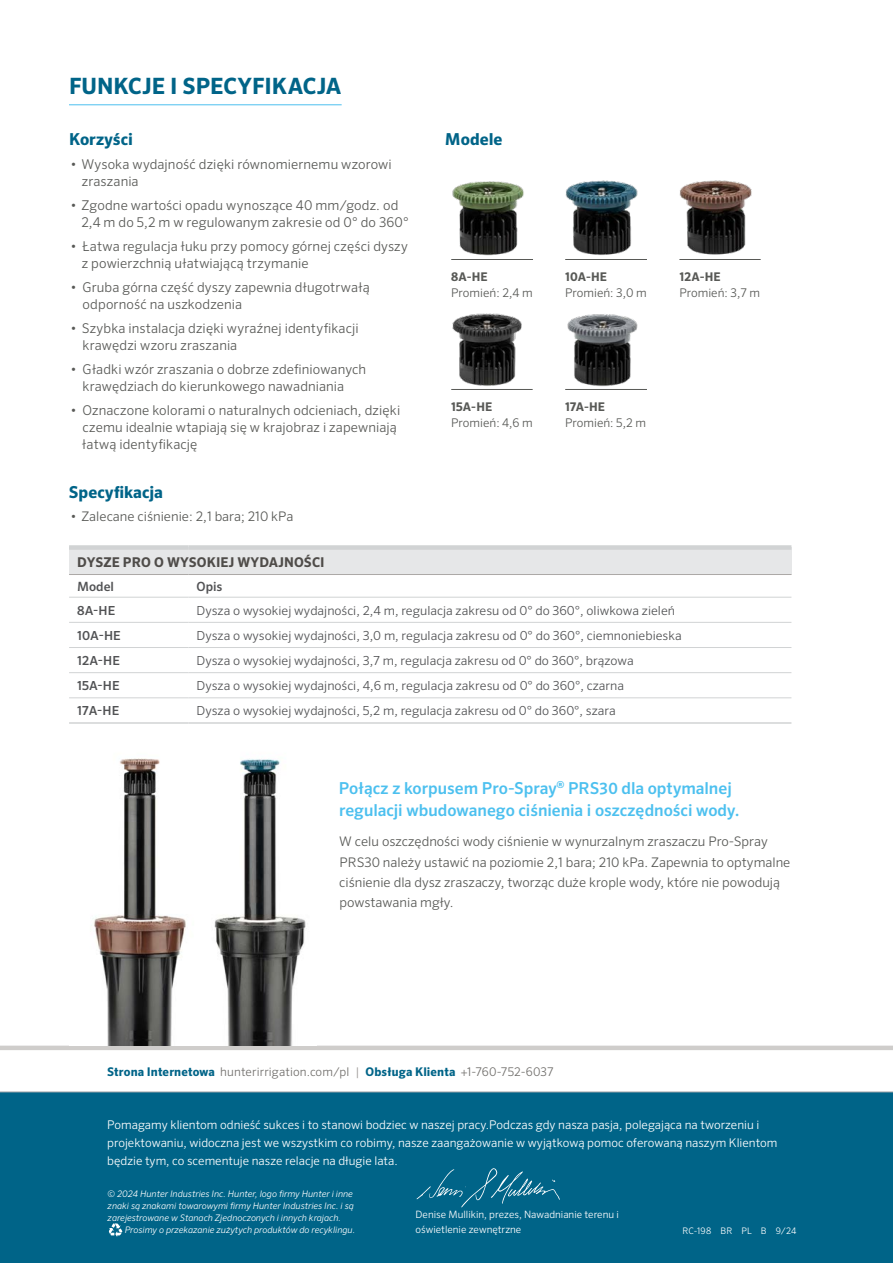
<style>
.page{position:relative;width:893px;height:1263px;background:#fff}
.page>*{position:absolute;margin:0;border:0;box-sizing:border-box;transform-origin:0 0}
.t1{font:700 22.5px "Sero Pro";letter-spacing:.005em;color:#006488}
.t2{font:500 16.5px/22.5px "Sero Pro";color:#4cc0ef}
.t3{font:700 16.5px "Sero Pro";color:#006488}
.t4{font:300 13.5px/17.2px "Sero Pro";letter-spacing:.005em;color:#585956}
.t5{font:700 13.5px "Sero Pro";letter-spacing:.01em;color:#4f4c49}
.t6{font:300 13.2px/20.2px "Sero Pro";color:#585956}
.t7{font:500 12.75px "Sero Pro";color:#515254}
.t8{font:300 12.45px "Sero Pro";color:#515254}
.t9{font:500 12.45px "Sero Pro";letter-spacing:.005em;color:#515254}
.t10{font:300 12px/18px "Sero Pro";color:#fff}
.t11{font:300 12px "Sero Pro";letter-spacing:.01em;color:#716f6c}
.t12{font:300 12px "Sero Pro";color:#585956}
.t13{font:700 12px "Sero Pro";letter-spacing:.01em;color:#585956}
.t14{font:300 10.2px/14.5px "Sero Pro";color:#fff}
.t15{font:italic 300 9px/12px "Sero Pro";color:#fff;text-align:justify}
.t16{font:300 9px "Sero Pro";letter-spacing:.02em;color:#fff}
.s1{font-weight:700;color:#006488}
.s2{color:#9c9896}
</style>
<div class="page">
<hr style="left:0;top:1046px;width:893px;height:4px;background:#cfcdcb">
<div style="left:0;top:1092px;width:893px;height:171px;background:#006488"></div>
<hr style="left:0;top:1092px;width:893px;height:1px;background:#a7a9ac">
<svg style="left:416px;top:1168px;width:144px;height:40px"></svg>
<svg style="left:109px;top:1223px;width:13px;height:14px"></svg>
<div style="left:69px;top:547px;width:722px;height:27px;background:#e6e7e8"></div>
<hr style="left:69px;top:574px;width:119px;height:1px;background:#aca9a7">
<hr style="left:188px;top:574px;width:603px;height:1px;background:#aca9a7">
<div style="left:69px;top:545px;width:119px;height:5px;background:#d1d3d4"></div>
<div style="left:188px;top:545px;width:603px;height:5px;background:#d1d3d4"></div>
<hr style="left:69px;top:597px;width:119px;height:1px;background:#d1d3d4">
<hr style="left:188px;top:597px;width:603px;height:1px;background:#d1d3d4">
<hr style="left:69px;top:622px;width:119px;height:1px;background:#d1d3d4">
<hr style="left:188px;top:622px;width:603px;height:1px;background:#d1d3d4">
<hr style="left:69px;top:672px;width:119px;height:1px;background:#d1d3d4">
<hr style="left:188px;top:672px;width:603px;height:1px;background:#d1d3d4">
<hr style="left:69px;top:647px;width:119px;height:1px;background:#d1d3d4">
<hr style="left:188px;top:647px;width:603px;height:1px;background:#d1d3d4">
<hr style="left:69px;top:697px;width:119px;height:1px;background:#d1d3d4">
<hr style="left:188px;top:697px;width:603px;height:1px;background:#d1d3d4">
<hr style="left:69px;top:722px;width:119px;height:2px;background:#d1d3d4">
<hr style="left:188px;top:722px;width:603px;height:2px;background:#d1d3d4">
<img style="left:452px;top:181px;width:72px;height:75px">
<img style="left:679px;top:180px;width:73px;height:75px">
<img style="left:565px;top:180px;width:73px;height:75px">
<img style="left:567px;top:314px;width:71px;height:73px">
<hr style="left:451px;top:259px;width:82px;height:1px;background:#585956">
<hr style="left:451px;top:389px;width:82px;height:1px;background:#585956">
<hr style="left:565px;top:259px;width:82px;height:1px;background:#585956">
<hr style="left:565px;top:389px;width:82px;height:1px;background:#585956">
<hr style="left:679px;top:259px;width:82px;height:1px;background:#585956">
<img style="left:451px;top:313px;width:71px;height:77px">
<img style="left:94px;top:758px;width:212px;height:288px">
<hr style="left:69px;top:104px;width:273px;height:1px;background:#4cc0ef">
<h1 class="t1" style="left:69px;top:72px;width:274px">FUNKCJE I SPECYFIKACJA</h1>
<p class="t3" style="left:69px;top:129px;width:65px">Korzyści</p>
<p class="t4" style="left:82px;top:155px;width:311px;text-indent:-11px">• Wysoka wydajność dzięki równomiernemu wzorowi zraszania</p>
<p class="t4" style="left:81px;top:196px;width:329px;text-indent:-11px">• Zgodne wartości opadu wynoszące 40 mm/godz. od<br>2,4 m do 5,2 m w regulowanym zakresie od 0° do 360°</p>
<p class="t4" style="left:82px;top:237px;width:328px;text-indent:-11px">• Łatwa regulacja łuku przy pomocy górnej części dyszy z powierzchnią ułatwiającą trzymanie</p>
<p class="t4" style="left:83px;top:278px;width:289px;text-indent:-12px">• Gruba górna część dyszy zapewnia długotrwałą odporność na uszkodzenia</p>
<p class="t4" style="left:83px;top:319px;width:277px;text-indent:-12px">• Szybka instalacja dzięki wyraźnej identyfikacji krawędzi wzoru zraszania</p>
<p class="t4" style="left:83px;top:360px;width:285px;text-indent:-12px">• Gładki wzór zraszania o dobrze zdefiniowanych krawędziach do kierunkowego nawadniania</p>
<p class="t4" style="left:82px;top:401px;width:319px;text-indent:-12px">• Oznaczone kolorami o naturalnych odcieniach, dzięki czemu idealnie wtapiają się w krajobraz i zapewniają łatwą identyfikację</p>
<p class="t3" style="left:69px;top:482px;width:96px">Specyfikacja</p>
<p class="t6" style="left:71px;top:506px;width:224px">• Zalecane ciśnienie: 2,1 bara; 210 kPa</p>
<p class="t3" style="left:445px;top:129px;width:59px">Modele</p>
<p class="t13" style="left:451px;top:269px;width:38px">8A-HE</p>
<p class="t12" style="left:451px;top:286px;width:83px">Promień: 2,4 m</p>
<p class="t13" style="left:565px;top:269px;width:43px">10A-HE</p>
<p class="t12" style="left:565px;top:286px;width:83px">Promień: 3,0 m</p>
<p class="t13" style="left:679px;top:269px;width:43px">12A-HE</p>
<p class="t12" style="left:679px;top:286px;width:82px">Promień: 3,7 m</p>
<p class="t13" style="left:451px;top:399px;width:42px">15A-HE</p>
<p class="t12" style="left:451px;top:416px;width:83px">Promień: 4,6 m</p>
<p class="t13" style="left:565px;top:399px;width:41px">17A-HE</p>
<p class="t12" style="left:565px;top:416px;width:82px">Promień: 5,2 m</p>
<p class="t5" style="left:77px;top:554px;width:249px">DYSZE PRO O WYSOKIEJ WYDAJNOŚCI</p>
<p class="t7" style="left:77px;top:579px;width:38px">Model</p>
<p class="t7" style="left:197px;top:579px;width:27px">Opis</p>
<p class="t9" style="left:77px;top:603px;width:40px">8A-HE</p>
<p class="t8" style="left:197px;top:603px;width:480px">Dysza o wysokiej wydajności, 2,4 m, regulacja zakresu od 0° do 360°, oliwkowa zieleń</p>
<p class="t9" style="left:77px;top:628px;width:45px">10A-HE</p>
<p class="t8" style="left:197px;top:628px;width:487px">Dysza o wysokiej wydajności, 3,0 m, regulacja zakresu od 0° do 360°, ciemnoniebieska</p>
<p class="t9" style="left:77px;top:653px;width:44px">12A-HE</p>
<p class="t8" style="left:197px;top:653px;width:439px">Dysza o wysokiej wydajności, 3,7 m, regulacja zakresu od 0° do 360°, brązowa</p>
<p class="t9" style="left:77px;top:678px;width:44px">15A-HE</p>
<p class="t8" style="left:197px;top:678px;width:429px">Dysza o wysokiej wydajności, 4,6 m, regulacja zakresu od 0° do 360°, czarna</p>
<p class="t9" style="left:77px;top:703px;width:44px">17A-HE</p>
<p class="t8" style="left:197px;top:703px;width:421px">Dysza o wysokiej wydajności, 5,2 m, regulacja zakresu od 0° do 360°, szara</p>
<p class="t2" style="left:339px;top:776px;width:402px">Połącz z korpusem Pro-Spray<sup>®</sup> PRS30 dla optymalnej regulacji wbudowanego ciśnienia i oszczędności wody.</p>
<p class="t6" style="left:339px;top:831px;width:453px">W celu oszczędności wody ciśnienie w wynurzalnym zraszaczu Pro-Spray PRS30 należy ustawić na poziomie 2,1 bara; 210 kPa. Zapewnia to optymalne ciśnienie dla dysz zraszaczy, tworząc duże krople wody, które nie powodują powstawania mgły.</p>
<p class="t11" style="left:107px;top:1065px;width:448px"><span class="s1">Strona Internetowa</span> hunterirrigation.com/pl <span class="s2">|</span> <span class="s1">Obsługa Klienta</span> +1-760-752-6037</p>
<p class="t10" style="left:107px;top:1115px;width:672px">Pomagamy klientom odnieść sukces i to stanowi bodziec w naszej pracy.Podczas gdy nasza pasja, polegająca na tworzeniu i projektowaniu, widoczna jest we wszystkim co robimy, nasze zaangażowanie w wyjątkową pomoc oferowaną naszym Klientom będzie tym, co scementuje nasze relacje na długie lata.</p>
<p class="t15" style="left:108px;top:1187px;width:248px">© 2024 Hunter Industries Inc. Hunter, logo firmy Hunter i inne znaki są znakami towarowymi firmy Hunter Industries Inc. i są zarejestrowane w Stanach Zjednoczonych i innych krajach.</p>
<p class="t15" style="left:125px;top:1223px;width:232px">Prosimy o przekazanie zużytych produktów do recyklingu.</p>
<p class="t14" style="left:416px;top:1207px;width:205px">Denise Mullikin, prezes, Nawadnianie terenu i oświetlenie zewnętrzne</p>
<p class="t16" style="left:682px;top:1225px;width:115px">RC-198 BR PL B 9/24</p>
</div>
